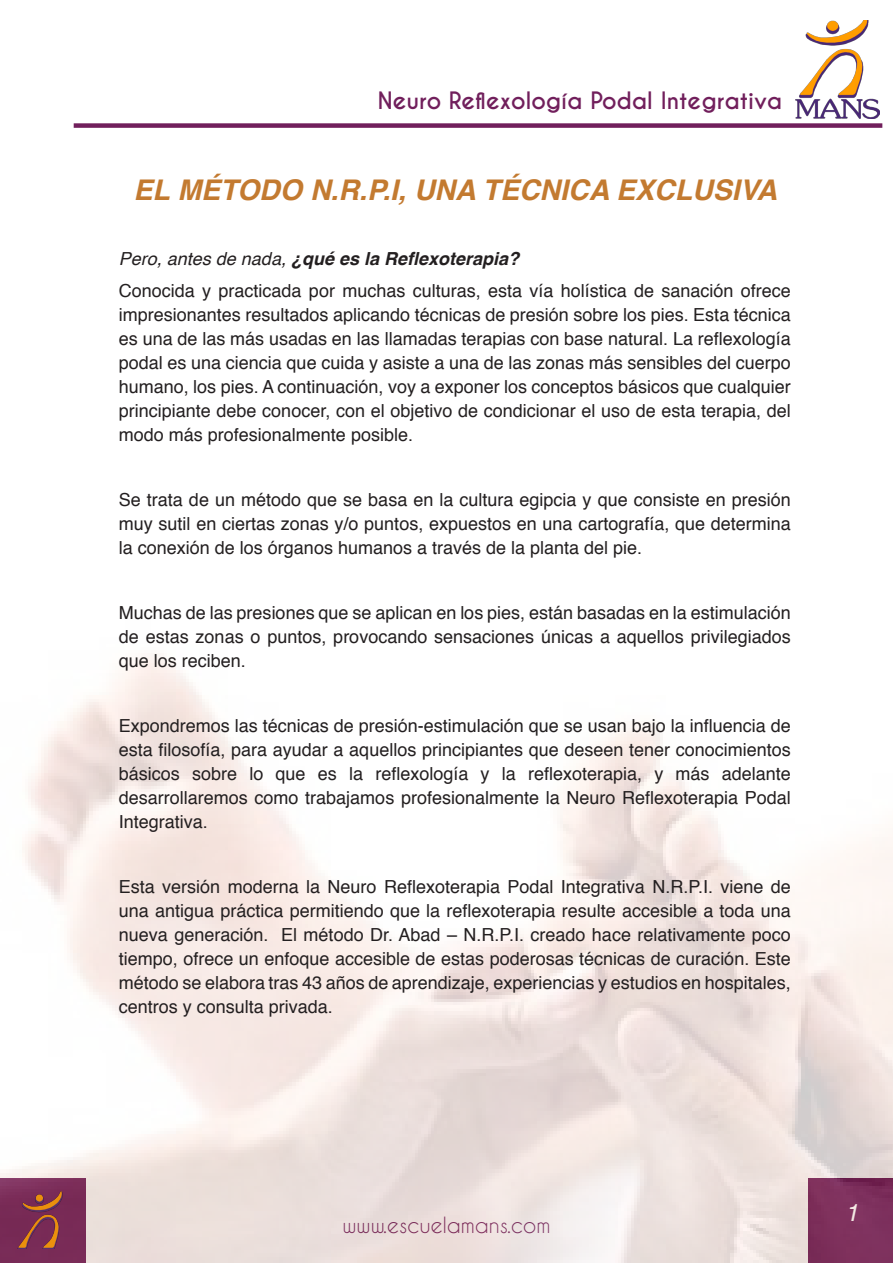
<style>
.page{position:relative;width:893px;height:1263px;background:#fff}
.page>*{position:absolute;margin:0;border:0;box-sizing:border-box;transform-origin:0 0}
.T1IN{font:italic 700 28.5px "Helvetica";color:#c37a30}
.T1IN-2{font:italic 24px "Helvetica";color:#fff}
.t1{font:700 22.5px "Caviar Dreams";color:#711f5c}
.t2{font:21px "Caviar Dreams";color:#711f5c}
.T1IN-3{font:18px/24px "Helvetica";color:#231f20;text-align:justify}
.T1IN-4{font:italic 700 18px "Helvetica";color:#231f20}
.s1{font-weight:400}
</style>
<div class="page">
<div style="left:74px;top:123px;width:808px;height:5px;background:#711f5c"></div>
<img style="left:795px;top:21px;width:85px;height:97px">
<img style="left:0;top:653px;width:893px;height:609px">
<p class="t1" style="left:378px;top:87px;width:406px">Neuro Reflexología Podal Integrativa</p>
<p class="T1IN" style="left:134px;top:166px;width:645px">EL MÉTODO N.R.P.I, UNA TÉCNICA EXCLUSIVA</p>
<p class="T1IN-4" style="left:119px;top:243px;width:402px"><span class="s1">Pero, antes de nada,</span> ¿qué es la Reflexoterapia?</p>
<p class="T1IN-3" style="left:119px;top:279px;width:674px">Conocida y practicada por muchas culturas, esta vía holística de sanación ofrece impresionantes resultados aplicando técnicas de presión sobre los pies. Esta técnica es una de las más usadas en las llamadas terapias con base natural. La reflexología podal es una ciencia que cuida y asiste a una de las zonas más sensibles del cuerpo humano, los pies. A continuación, voy a exponer los conceptos básicos que cualquier principiante debe conocer, con el objetivo de condicionar el uso de esta terapia, del modo más profesionalmente posible.</p>
<p class="T1IN-3" style="left:119px;top:488px;width:673px">Se trata de un método que se basa en la cultura egipcia y que consiste en presión muy sutil en ciertas zonas y/o puntos, expuestos en una cartografía, que determina la conexión de los órganos humanos a través de la planta del pie.</p>
<p class="T1IN-3" style="left:119px;top:601px;width:673px">Muchas de las presiones que se aplican en los pies, están basadas en la estimulación de estas zonas o puntos, provocando sensaciones únicas a aquellos privilegiados que los reciben.</p>
<p class="T1IN-3" style="left:119px;top:714px;width:673px">Expondremos las técnicas de presión-estimulación que se usan bajo la influencia de esta filosofía, para ayudar a aquellos principiantes que deseen tener conocimientos básicos sobre lo que es la reflexología y la reflexoterapia, y más adelante desarrollaremos como trabajamos profesionalmente la Neuro Reflexoterapia Podal Integrativa.</p>
<p class="T1IN-3" style="left:119px;top:875px;width:673px">Esta versión moderna la Neuro Reflexoterapia Podal Integrativa N.R.P.I. viene de una antigua práctica permitiendo que la reflexoterapia resulte accesible a toda una nueva generación. El método Dr. Abad – N.R.P.I. creado hace relativamente poco tiempo, ofrece un enfoque accesible de estas poderosas técnicas de curación. Este método se elabora tras 43 años de aprendizaje, experiencias y estudios en hospitales, centros y consulta privada.</p>
<p class="t2" style="left:342px;top:1212px;width:209px">www.escuelamans.com</p>
<p class="T1IN-2" style="left:845px;top:1194px;width:15px">1</p>
</div>
